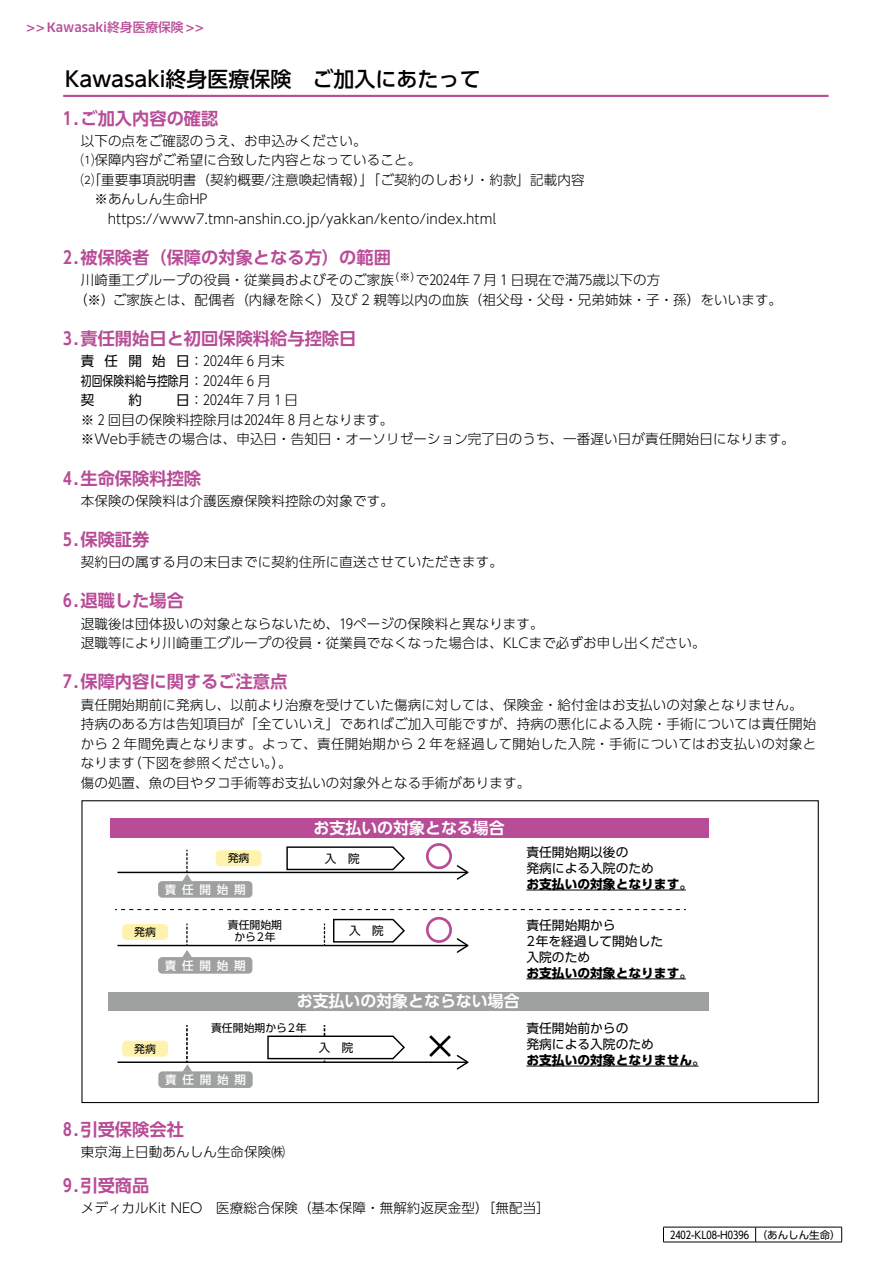
<style>
.page{position:relative;width:893px;height:1263px;background:#fff}
.page>*{position:absolute;margin:0;border:0;box-sizing:border-box;transform-origin:0 0}
.t1{font:500 21px "UD Shin Go Pro";color:#000}
.t2{font:700 17.25px "UD Shin Go Pro De";color:#b84c97}
.t3{font:700 15.9px "UD Shin Go Pro De";color:#fff}
.t4{font:300 13.5px/19.5px "UD Shin Go Pro";letter-spacing:.01em;color:#000}
.t5{font:12.75px/15.8px "UD Shin Go Pro";color:#000}
.t6{font:700 12.75px "UD Shin Go Pro";color:#000}
.t7{font:500 12.75px "Clan Pro";color:#b84c97}
.t8{font:500 11.55px "UD Shin Go Pro";letter-spacing:.5em;color:#fff}
.t9{font:11.55px "UD Shin Go Pro";color:#000}
.t10{font:10.8px/12.3px "UD Shin Go Pro";color:#000;text-align:center}
.t11{font:10.5px "UD Shin Go Pro";color:#000}
.s1{font-family:"Swiss 721 BT Bold Rounded";font-weight:400}
.s2{font-family:"UD Shin Go Pro"}
.s3{font-weight:400}
</style>
<div class="page">
<svg style="left:324px;top:923px;width:1px;height:22px"></svg>
<div style="left:216px;top:850px;width:46px;height:16px;background:#fff2ad;border-radius:4px"></div>
<div style="left:110px;top:818px;width:599px;height:20px;background:#b84c97"></div>
<div style="left:108px;top:992px;width:601px;height:19px;background:#9fa0a0"></div>
<div style="left:122px;top:924px;width:46px;height:16px;background:#fff2ad;border-radius:4px"></div>
<div style="left:122px;top:1041px;width:46px;height:16px;background:#fff2ad;border-radius:4px"></div>
<hr style="left:526px;top:1066px;width:173px;height:1px;background:#000">
<hr style="left:526px;top:978px;width:160px;height:1px;background:#000">
<hr style="left:526px;top:890px;width:160px;height:1px;background:#000">
<hr style="left:117px;top:872px;width:350px;height:1px;background:#000">
<svg style="left:457px;top:865px;width:11px;height:15px"></svg>
<hr style="left:117px;top:945px;width:350px;height:1px;background:#000">
<svg style="left:457px;top:938px;width:11px;height:15px"></svg>
<hr style="left:117px;top:1061px;width:350px;height:2px;background:#000">
<svg style="left:286px;top:846px;width:119px;height:25px"></svg>
<svg style="left:333px;top:918px;width:72px;height:25px"></svg>
<div style="left:426px;top:843px;width:26px;height:26px;border:3px solid #b84c97;border-radius:50%"></div>
<div style="left:426px;top:917px;width:26px;height:26px;border:3px solid #b84c97;border-radius:50%"></div>
<svg style="left:426px;top:1035px;width:42px;height:34px"></svg>
<svg style="left:115px;top:909px;width:571px;height:1px"></svg>
<div style="left:158px;top:881px;width:94px;height:17px;background:#9fa0a0;border-radius:4px"></div>
<svg style="left:182px;top:850px;width:10px;height:31px"></svg>
<div style="left:158px;top:957px;width:94px;height:17px;background:#9fa0a0;border-radius:4px"></div>
<svg style="left:182px;top:923px;width:10px;height:34px"></svg>
<div style="left:158px;top:1071px;width:95px;height:17px;background:#9fa0a0;border-radius:4px"></div>
<svg style="left:182px;top:1025px;width:10px;height:47px"></svg>
<svg style="left:267px;top:1025px;width:139px;height:37px"></svg>
<hr style="left:63px;top:95px;width:766px;height:2px;background:#b84c97">
<hr style="left:663px;top:1227px;width:93px;height:1px;background:#000">
<svg style="left:663px;top:1227px;width:1px;height:15px"></svg>
<hr style="left:756px;top:1227px;width:86px;height:1px;background:#000">
<svg style="left:755px;top:1227px;width:1px;height:15px"></svg>
<svg style="left:841px;top:1227px;width:1px;height:15px"></svg>
<hr style="left:663px;top:1242px;width:93px;height:1px;background:#000">
<hr style="left:756px;top:1242px;width:86px;height:1px;background:#000">
<p class="t7" style="left:26px;top:20px;width:181px"><span class="s1">&gt;&gt;</span>Kawasaki<span class="s2">終身医療保険</span><span class="s1">&gt;&gt;</span></p>
<h1 class="t1" style="left:65px;top:62px;width:417px">Kawasaki終身医療保険　ご加入にあたって</h1>
<p class="t2" style="left:63px;top:104px;width:157px">１．ご加入内容の確認</p>
<p class="t4" style="left:81px;top:131px;width:287px">以下の点をご確認のうえ、お申込みください。</p>
<p class="t4" style="left:81px;top:150px;width:342px">⑴保障内容がご希望に合致した内容となっていること。</p>
<p class="t4" style="left:81px;top:170px;width:505px">⑵「重要事項説明書（契約概要/注意喚起情報）」「ご契約のしおり・約款」記載内容</p>
<p class="t4" style="left:94px;top:189px;width:115px">※あんしん生命HP</p>
<p class="t4" style="left:108px;top:209px;width:390px">https://www7.tmn-anshin.co.jp/yakkan/kento/index.html</p>
<p class="t2" style="left:63px;top:244px;width:329px">2．被保険者（保障の対象となる方）の範囲</p>
<p class="t4" style="left:74px;top:270px;width:710px;text-indent:7px">川崎重工グループの役員・従業員およびそのご家族<sup>（※）</sup>で2024年 7 月 1 日現在で満75歳以下の方<br>（※）ご家族とは、配偶者（内縁を除く）及び 2 親等以内の血族（祖父母・父母・兄弟姉妹・子・孫）をいいます。</p>
<p class="t2" style="left:63px;top:324px;width:295px">3．責任開始日と初回保険料給与控除日</p>
<p class="t4" style="left:81px;top:351px;width:715px"><span class="s3">責 任 開 始 日</span>：2024年 6 月末<br><span class="s3">初回保険料給与控除月</span>：2024年 6 月<br><span class="s3">契 　 約 　 日</span>：2024年7月1日<br>※ 2 回目の保険料控除月は2024年 8 月となります。<br>※Web手続きの場合は、申込日・告知日・オーソリゼーション完了日のうち、一番遅い日が責任開始日になります。</p>
<p class="t2" style="left:63px;top:464px;width:140px">4．生命保険料控除</p>
<p class="t4" style="left:81px;top:490px;width:315px">本保険の保険料は介護医療保険料控除の対象です。</p>
<p class="t2" style="left:63px;top:525px;width:88px">5．保険証券</p>
<p class="t4" style="left:81px;top:552px;width:424px">契約日の属する月の末日までに契約住所に直送させていただきます。</p>
<p class="t2" style="left:63px;top:587px;width:122px">6．退職した場合</p>
<p class="t4" style="left:81px;top:613px;width:626px">退職後は団体扱いの対象とならないため、19ページの保険料と異なります。<br>退職等により川崎重工グループの役員・従業員でなくなった場合は、KLCまで必ずお申し出ください。</p>
<p class="t2" style="left:63px;top:668px;width:226px">7．保障内容に関するご注意点</p>
<p class="t4" style="left:81px;top:694px;width:737px">責任開始期前に発病し、以前より治療を受けていた傷病に対しては、保険金・給付金はお支払いの対象となりません。持病のある方は告知項目が「全ていいえ」であればご加入可能ですが、持病の悪化による入院・手術については責任開始から 2 年間免責となります。よって、責任開始期から 2 年を経過して開始した入院・手術についてはお支払いの対象となります（下図を参照ください。）。<br>傷の処置、魚の目やタコ手術等お支払いの対象外となる手術があります。</p>
<p class="t3" style="left:314px;top:815px;width:193px">お支払いの対象となる場合</p>
<p class="t10" style="left:228px;top:851px;width:23px">発病</p>
<p class="t9" style="left:325px;top:849px;width:36px">入　院</p>
<p class="t5" style="left:526px;top:844px;width:129px">責任開始期以後の<br>発病による入院のため</p>
<p class="t8" style="left:165px;top:880px;width:83px">責任開始期</p>
<p class="t6" style="left:526px;top:873px;width:167px">お支払いの対象となります。</p>
<p class="t10" style="left:134px;top:925px;width:23px">発病</p>
<p class="t10" style="left:134px;top:1042px;width:23px">発病</p>
<p class="t10" style="left:228px;top:918px;width:56px">責任開始期から2年</p>
<p class="t8" style="left:165px;top:956px;width:83px">責任開始期</p>
<p class="t9" style="left:349px;top:921px;width:36px">入　院</p>
<p class="t5" style="left:526px;top:917px;width:138px">責任開始期から<br>2年を経過して開始した入院のため</p>
<p class="t6" style="left:526px;top:962px;width:167px">お支払いの対象となります。</p>
<p class="t3" style="left:297px;top:988px;width:224px">お支払いの対象とならない場合</p>
<p class="t10" style="left:211px;top:1021px;width:97px">責任開始期から2年</p>
<p class="t8" style="left:165px;top:1070px;width:83px">責任開始期</p>
<p class="t9" style="left:319px;top:1038px;width:36px">入　院</p>
<p class="t5" style="left:526px;top:1020px;width:129px">責任開始前からの<br>発病による入院のため</p>
<p class="t6" style="left:526px;top:1049px;width:180px">お支払いの対象となりません。</p>
<p class="t2" style="left:63px;top:1115px;width:122px">8．引受保険会社</p>
<p class="t4" style="left:81px;top:1142px;width:206px">東京海上日動あんしん生命保険㈱</p>
<p class="t2" style="left:63px;top:1171px;width:88px">9．引受商品</p>
<p class="t4" style="left:81px;top:1197px;width:471px">メディカルKit NEO　医療総合保険（基本保障・無解約返戻金型）［無配当］</p>
<p class="t11" style="left:670px;top:1226px;width:172px">2402-KL08-H0396 （あんしん生命）</p>
</div>
